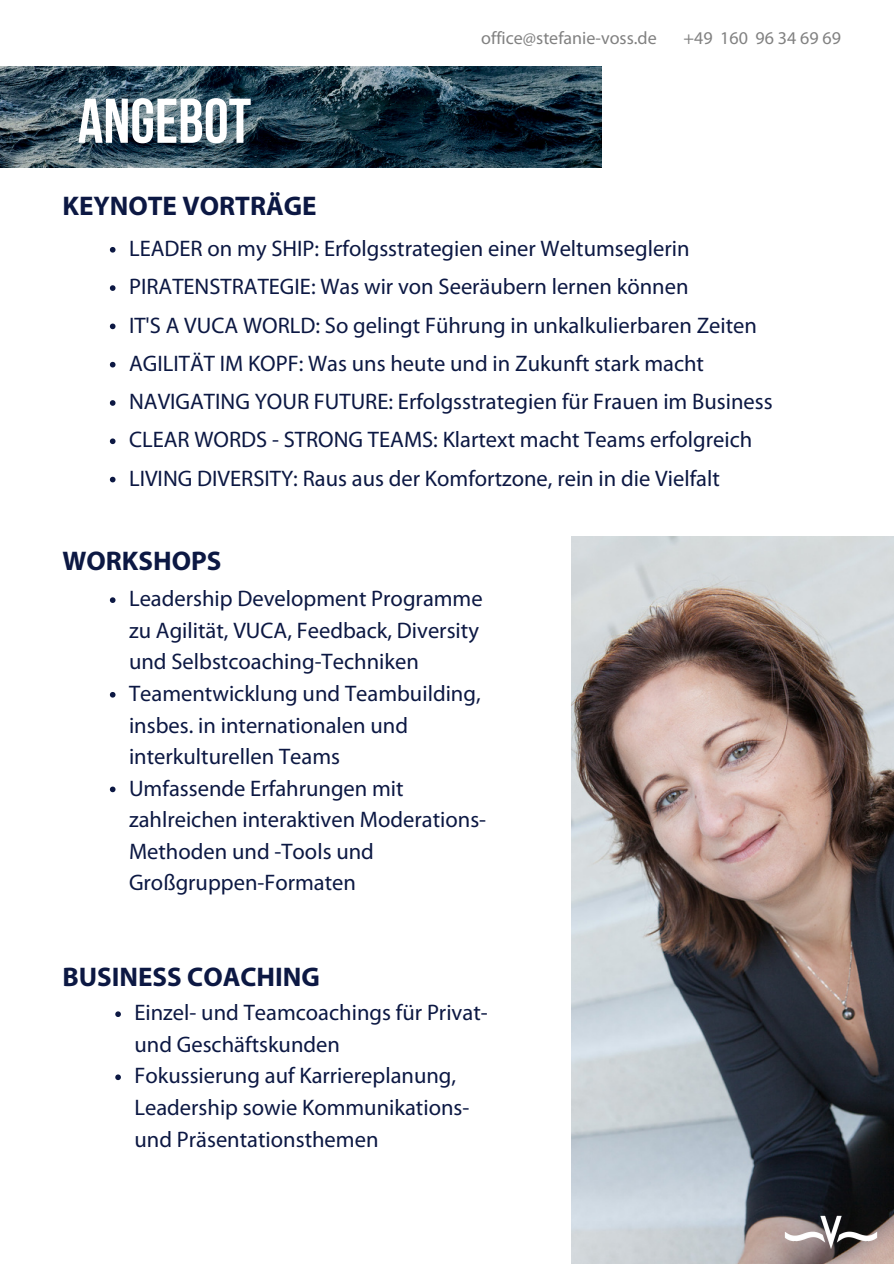
<style>
.page{position:relative;width:894px;height:1264px;background:#fff}
.page>*{position:absolute;margin:0;border:0;box-sizing:border-box;transform-origin:0 0}
.t1{font:700 63px "Bebas Neue";color:#fff}
.t2{font:700 27px "Myriad Pro";color:#0c1843}
.t3{font:22.5px/31.5px "Myriad Pro";color:#0c1843}
.t4{font:18px "Myriad Pro";color:#818181}
</style>
<div class="page">
<svg style="left:110px;top:247px;width:5px;height:5px"></svg>
<svg style="left:110px;top:285px;width:5px;height:6px"></svg>
<svg style="left:110px;top:323px;width:5px;height:6px"></svg>
<svg style="left:110px;top:362px;width:5px;height:5px"></svg>
<svg style="left:110px;top:400px;width:5px;height:6px"></svg>
<svg style="left:110px;top:438px;width:5px;height:6px"></svg>
<svg style="left:110px;top:477px;width:5px;height:5px"></svg>
<svg style="left:110px;top:597px;width:5px;height:6px"></svg>
<svg style="left:110px;top:692px;width:5px;height:5px"></svg>
<svg style="left:110px;top:786px;width:5px;height:6px"></svg>
<svg style="left:115px;top:1011px;width:6px;height:6px"></svg>
<svg style="left:115px;top:1074px;width:6px;height:6px"></svg>
<img style="left:0;top:67px;width:601px;height:101px">
<img style="left:571px;top:536px;width:322px;height:727px">
<img style="left:783px;top:1214px;width:95px;height:36px">
<p class="t1" style="left:78px;top:95px;width:175px">ANGEBOT</p>
<p class="t2" style="left:62px;top:195px;width:256px">KEYNOTE VORTRÄGE</p>
<p class="t4" style="left:481px;top:30px;width:177px">office@stefanie-voss.de</p>
<p class="t4" style="left:683px;top:30px;width:159px">+49 160 96 34 69 69</p>
<p class="t3" style="left:129px;top:234px;width:562px">LEADER on my SHIP: Erfolgsstrategien einer Weltumseglerin</p>
<p class="t3" style="left:129px;top:273px;width:561px">PIRATENSTRATEGIE: Was wir von Seeräubern lernen können</p>
<p class="t3" style="left:129px;top:311px;width:629px">IT'S A VUCA WORLD: So gelingt Führung in unkalkulierbaren Zeiten</p>
<p class="t3" style="left:129px;top:349px;width:576px">AGILITÄT IM KOPF: Was uns heute und in Zukunft stark macht</p>
<p class="t3" style="left:129px;top:388px;width:645px">NAVIGATING YOUR FUTURE: Erfolgsstrategien für Frauen im Business</p>
<p class="t3" style="left:129px;top:426px;width:624px">CLEAR WORDS - STRONG TEAMS: Klartext macht Teams erfolgreich</p>
<p class="t3" style="left:129px;top:464px;width:592px">LIVING DIVERSITY: Raus aus der Komfortzone, rein in die Vielfalt</p>
<p class="t2" style="left:62px;top:549px;width:160px">WORKSHOPS</p>
<p class="t3" style="left:129px;top:585px;width:355px">Leadership Development Programme zu Agilität, VUCA, Feedback, Diversity und Selbstcoaching-Techniken</p>
<p class="t3" style="left:129px;top:679px;width:353px">Teamentwicklung und Teambuilding, insbes. in internationalen und interkulturellen Teams</p>
<p class="t3" style="left:129px;top:774px;width:358px">Umfassende Erfahrungen mit zahlreichen interaktiven Moderations-<br>Methoden und -Tools und<br>Großgruppen-Formaten</p>
<p class="t2" style="left:62px;top:966px;width:259px">BUSINESS COACHING</p>
<p class="t3" style="left:134px;top:999px;width:354px">Einzel- und Teamcoachings für Privat&shy;und Geschäftskunden</p>
<p class="t3" style="left:134px;top:1062px;width:336px">Fokussierung auf Karriereplanung,<br>Leadership sowie Kommunikations&shy;und Präsentationsthemen</p>
</div>
